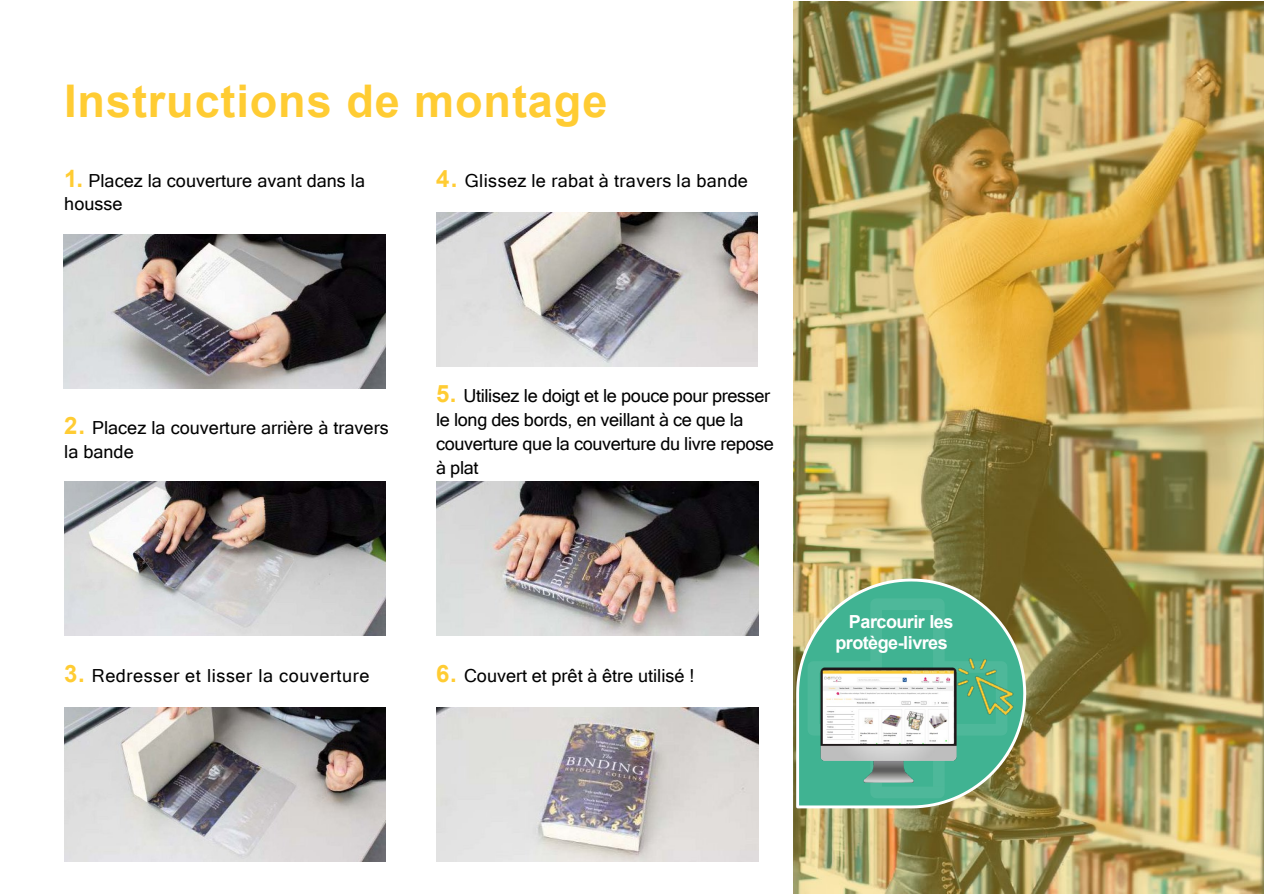
<style>
.page{position:relative;width:1264px;height:894px;background:#fff}
.page>*{position:absolute;margin:0;border:0;box-sizing:border-box;transform-origin:0 0}
.t1{font:700 45px "Arial";letter-spacing:.02em;color:#fc3}
.t2{font:18px/23.4px "Microsoft Sans Serif";color:#000}
.t3{font:18px "Microsoft Sans Serif";letter-spacing:.03em;color:#000}
.t4{font:18px "Microsoft Sans Serif";letter-spacing:.02em;color:#000}
.t5{font:700 18px/21px "Arial";letter-spacing:-.03em;color:#fff}
.s1{font-family:"Arial";font-weight:700;font-size:24px;color:#fc3}
</style>
<div class="page">
<img style="left:793px;top:1px;width:470px;height:892px">
<img style="left:794px;top:577px;width:233px;height:232px">
<svg style="left:807px;top:598px;width:200px;height:200px;background:#5eb08b"></svg>
<img style="left:64px;top:235px;width:321px;height:154px">
<img style="left:64px;top:481px;width:321px;height:154px">
<img style="left:64px;top:707px;width:321px;height:154px">
<img style="left:436px;top:213px;width:321px;height:153px">
<img style="left:436px;top:481px;width:321px;height:154px">
<img style="left:436px;top:707px;width:321px;height:154px">
<img style="left:804px;top:651px;width:167px;height:147px">
<img style="left:917px;top:620px;width:135px;height:135px">
<h2 class="t1" style="left:64px;top:70px;width:544px">Instructions de montage</h2>
<p class="t2" style="left:64px;top:168px;width:302px"><span class="s1">1.</span> Placez la couverture avant dans la housse</p>
<p class="t4" style="left:436px;top:168px;width:313px"><span class="s1">4.</span> Glissez le rabat à travers la bande</p>
<p class="t2" style="left:64px;top:416px;width:326px"><span class="s1">2.</span> Placez la couverture arrière à travers la bande</p>
<p class="t2" style="left:436px;top:384px;width:335px"><span class="s1">5.</span> Utilisez le doigt et le pouce pour presser</p>
<p class="t2" style="left:436px;top:407px;width:339px;line-height:24.2px">le long des bords, en veillant à ce que la couverture que la couverture du livre repose</p>
<p class="t2" style="left:436px;top:455px;width:44px">à plat</p>
<p class="t3" style="left:64px;top:663px;width:306px"><span class="s1">3.</span> Redresser et lisser la couverture</p>
<p class="t2" style="left:436px;top:663px;width:260px"><span class="s1">6.</span> Couvert et prêt à être utilisé !</p>
<p class="t5" style="left:835px;top:611px;width:120px;text-indent:14px">Parcourir les protège-livres</p>
</div>
